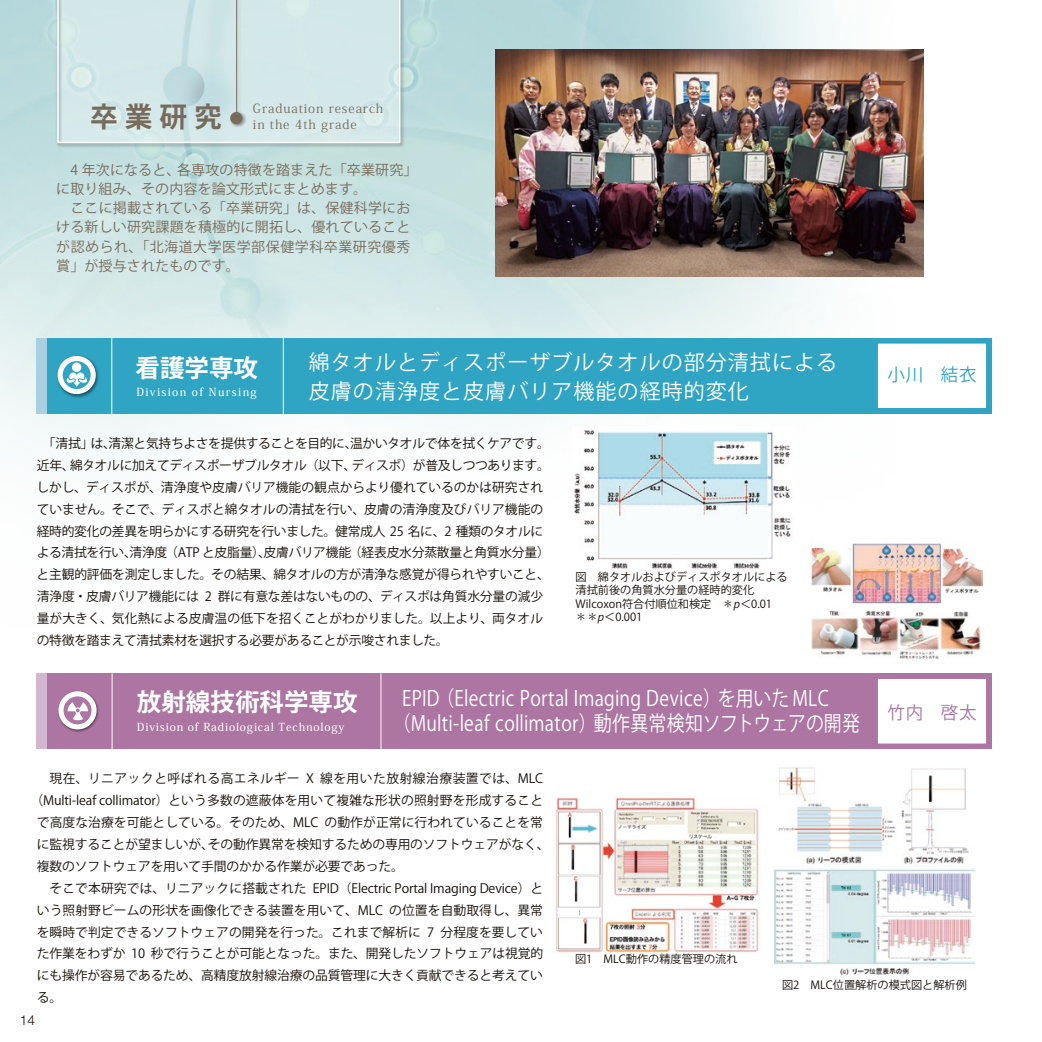
<style>
.page{position:relative;width:1042px;height:1042px;background:#fff}
.page>*{position:absolute;margin:0;border:0;box-sizing:border-box;transform-origin:0 0}
.t1{font:700 27.65px "Koz Go Pro";color:#776b5c}
.t2{font:700 24.5px "Koz Go Pro";color:#fff}
.t3{font:21px/25.4px "Koz Go Pro";letter-spacing:.03em;color:#fff;scale:.85 1}
.t4{font:21px "Koz Go Pro";letter-spacing:.05em;color:#fff}
.t5{font:17.5px "Koz Go Pro";color:#30a4c3}
.t6{font:17.5px "Koz Go Pro";color:#ac75a2}
.t7{font:14px/19.2px "Koz Go Pro";letter-spacing:.015em;color:#776b5c}
.t8{font:300 13.65px "Helvetica Neue LT Std";color:#140e08}
.t9{font:12.78px/21.9px "Koz Go Pro";letter-spacing:-.01em;color:#140e08}
.t10{font:12.78px "Koz Go Pro";letter-spacing:.01em;color:#140e08}
.t11{font:12.78px "Koz Go Pro";letter-spacing:.04em;color:#140e08}
.t12{font:12.6px/16.1px "Koz Min Pro";letter-spacing:.07em;color:#776b5c}
.t13{font:11.2px/13.5px "Koz Go Pro";color:#140e08}
.t14{font:500 11.03px "Koz Min Pro";letter-spacing:.075em;color:#fff}
.t15{font:500 11.03px "Koz Min Pro";letter-spacing:.12em;color:#fff}
</style>
<div class="page">
<img style="left:556px;top:797px;width:203px;height:156px">
<img style="left:774px;top:767px;width:201px;height:209px">
<div style="left:37px;top:673px;width:954px;height:76px;background:#ac75a2"></div>
<img style="left:495px;top:49px;width:428px;height:228px">
<img style="left:572px;top:428px;width:222px;height:141px">
<img style="left:810px;top:537px;width:172px;height:122px">
<img style="left:58px;top:692px;width:41px;height:40px">
<svg style="left:61px;top:694px;width:33px;height:33px"></svg>
<div style="left:58px;top:691px;width:39px;height:38px;border:5px solid #fff;border-radius:50%"></div>
<svg style="left:68px;top:702px;width:20px;height:19px"></svg>
<div style="left:37px;top:338px;width:954px;height:76px;background:#30a4c3"></div>
<div style="left:37px;top:338px;width:10px;height:76px;background:#a9d0e1"></div>
<hr style="left:283px;top:338px;width:1px;height:76px;background:#fff">
<hr style="left:111px;top:338px;width:1px;height:76px;background:#fff">
<div style="left:37px;top:673px;width:10px;height:76px;background:#d1b8d0"></div>
<hr style="left:380px;top:673px;width:1px;height:76px;background:#fff">
<hr style="left:112px;top:673px;width:1px;height:76px;background:#fff">
<img style="left:54px;top:0;width:352px;height:149px">
<svg style="left:57px;top:0;width:343px;height:143px;background:#d3e7e8"></svg>
<img style="left:233px;top:0;width:10px;height:109px">
<hr style="left:236px;top:0;width:1px;height:119px;background:#776b5c">
<img style="left:227px;top:109px;width:21px;height:21px">
<div style="left:230px;top:112px;width:12px;height:12px;background:#776b5c;border-radius:50%"></div>
<img style="left:57px;top:355px;width:42px;height:43px">
<svg style="left:58px;top:356px;width:38px;height:38px"></svg>
<div style="left:877px;top:343px;width:109px;height:65px;background:#fff"></div>
<div style="left:877px;top:343px;width:110px;height:66px;border:1px solid #30a4c3"></div>
<div style="left:877px;top:678px;width:109px;height:66px;background:#fff"></div>
<div style="left:877px;top:678px;width:109px;height:66px;border:1px solid #ac75a2"></div>
<h1 class="t1" style="left:90px;top:99px;width:133px">卒業研究</h1>
<p class="t12" style="left:253px;top:100px;width:132px">Graduation research in the 4th grade</p>
<p class="t7" style="left:56px;top:160px;width:363px">　4 年次になると、各専攻の特徴を踏まえた「卒業研究」に取り組み、その内容を論文形式にまとめます。<br>　ここに掲載されている「卒業研究」は、保健科学における新しい研究課題を積極的に開拓し、優れていることが認められ、「北海道大学医学部保健学科卒業研究優秀賞」が授与されたものです。</p>
<h2 class="t2" style="left:136px;top:352px;width:124px">看護学専攻</h2>
<h3 class="t4" style="left:309px;top:348px;width:530px">綿タオルとディスポーザブルタオルの部分清拭による</h3>
<p class="t15" style="left:136px;top:384px;width:122px">Division of Nursing</p>
<h3 class="t4" style="left:309px;top:377px;width:441px">皮膚の清浄度と皮膚バリア機能の経時的変化</h3>
<p class="t9" style="left:36px;top:433px;width:515px">　「清拭」は、清潔と気持ちよさを提供することを目的に、温かいタオルで体を拭くケアです。近年、綿タオルに加えてディスポーザブルタオル（以下、ディスポ）が普及しつつあります。しかし、ディスポが、清浄度や皮膚バリア機能の観点からより優れているのかは研究されていません。そこで、ディスポと綿タオルの清拭を行い、皮膚の清浄度及びバリア機能の経時的変化の差異を明らかにする研究を行いました。健常成人 25 名に、2 種類のタオルによる清拭を行い、清浄度（ATP と皮脂量）、皮膚バリア機能（経表皮水分蒸散量と角質水分量）と主観的評価を測定しました。その結果、綿タオルの方が清浄な感覚が得られやすいこと、清浄度・皮膚バリア機能には 2 群に有意な差はないものの、ディスポは角質水分量の減少量が大きく、気化熱による皮膚温の低下を招くことがわかりました。以上より、両タオルの特徴を踏まえて清拭素材を選択する必要があることが示唆されました。</p>
<p class="t13" style="left:575px;top:570px;width:214px">図　綿タオルおよびディスポタオルによる清拭前後の角質水分量の経時的変化<br>Wilcoxon符合付順位和検定　＊p＜0.01　＊＊p＜0.001</p>
<h2 class="t2" style="left:137px;top:686px;width:222px">放射線技術科学専攻</h2>
<h3 class="t3" style="left:393px;top:686px;width:551px;text-indent:10px">EPID（Electric Portal Imaging Device）を用いた MLC（Multi-leaf collimator）動作異常検知ソフトウェアの開発</h3>
<p class="t14" style="left:137px;top:719px;width:209px">Division of Radiological Technology</p>
<h3 class="t5" style="left:887px;top:363px;width:91px">小川　結衣</h3>
<h3 class="t6" style="left:887px;top:701px;width:91px">竹内　啓太</h3>
<p class="t11" style="left:37px;top:770px;width:508px">　現在、リニアックと呼ばれる高エネルギー X 線を用いた放射線治療装置では、MLC</p>
<p class="t10" style="left:30px;top:792px;width:514px">（Multi-leaf collimator）という多数の遮蔽体を用いて複雑な形状の照射野を形成すること</p>
<p class="t9" style="left:37px;top:812px;width:508px">で高度な治療を可能としている。そのため、MLC の動作が正常に行われていることを常</p>
<p class="t9" style="left:37px;top:834px;width:514px">に監視することが望ましいが、その動作異常を検知するための専用のソフトウェアがなく、</p>
<p class="t9" style="left:37px;top:855px;width:368px">複数のソフトウェアを用いて手間のかかる作業が必要であった。</p>
<p class="t9" style="left:37px;top:877px;width:508px">　そこで本研究では、リニアックに搭載された EPID（Electric Portal Imaging Device）と</p>
<p class="t9" style="left:37px;top:899px;width:508px">いう照射野ビームの形状を画像化できる装置を用いて、MLC の位置を自動取得し、異常</p>
<p class="t9" style="left:37px;top:921px;width:508px">を瞬時で判定できるソフトウェアの開発を行った。これまで解析に 7 分程度を要してい</p>
<p class="t9" style="left:37px;top:943px;width:508px">た作業をわずか 10 秒で行うことが可能となった。また、開発したソフトウェアは視覚的</p>
<p class="t9" style="left:37px;top:965px;width:508px">にも操作が容易であるため、高精度放射線治療の品質管理に大きく貢献できると考えてい</p>
<p class="t9" style="left:37px;top:987px;width:27px">る。</p>
<p class="t8" style="left:20px;top:1011px;width:17px">14</p>
<p class="t13" style="left:575px;top:952px;width:164px">図1　MLC動作の精度管理の流れ</p>
<p class="t13" style="left:782px;top:978px;width:186px">図2　MLC位置解析の模式図と解析例</p>
</div>
